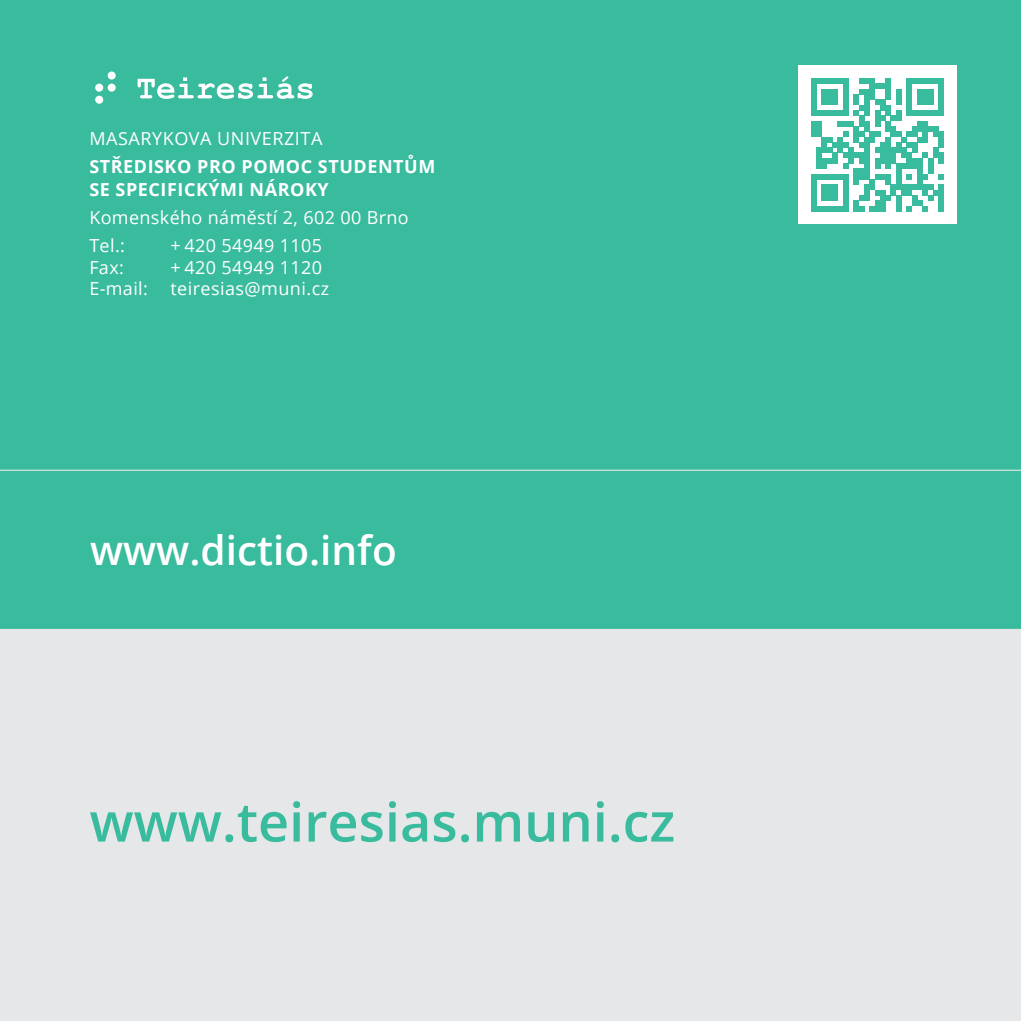
<style>
.page{position:relative;width:1021px;height:1021px;background:#fff}
.page>*{position:absolute;margin:0;border:0;box-sizing:border-box;transform-origin:0 0}
.velký_odkaz{font:600 54px "Open Sans";color:#39bb9d}
.bílý_odkaz{font:600 40.5px "Open Sans";color:#fff}
.kontakt__normální{font:18px "Open Sans";letter-spacing:.02em;color:#fff}
.kontakt__verzálky{font:700 18px/22.5px "Open Sans";letter-spacing:.03em;color:#fff}
.kontakt__verzálky-2{font:18px "Open Sans";letter-spacing:.03em;color:#fff}
</style>
<div class="page">
<div style="left:0;top:0;width:1020px;height:629px;background:#39bb9d"></div>
<div style="left:0;top:629px;width:1020px;height:391px;background:#e6e7e8"></div>
<svg style="left:0;top:469px;width:1020px;height:160px"></svg>
<div style="left:108px;top:71px;width:8px;height:9px;background:#fff;border-radius:50%"></div>
<div style="left:95px;top:84px;width:8px;height:8px;background:#fff;border-radius:50%"></div>
<div style="left:108px;top:84px;width:8px;height:8px;background:#fff;border-radius:50%"></div>
<div style="left:95px;top:96px;width:8px;height:8px;background:#fff;border-radius:50%"></div>
<svg style="left:138px;top:76px;width:174px;height:23px"></svg>
<div style="left:798px;top:65px;width:158px;height:159px;background:#fff"></div>
<svg style="left:811px;top:78px;width:133px;height:133px"></svg>
<p class="kontakt__verzálky-2" style="left:89px;top:126px;width:234px">MASARYKOVA UNIVERZITA</p>
<p class="kontakt__verzálky" style="left:89px;top:155px;width:347px">STŘEDISKO PRO POMOC STUDENTŮM<br>SE SPECIFICKÝMI NÁROKY</p>
<p class="kontakt__normální" style="left:89px;top:205px;width:321px">Komenského náměstí 2, 602 00 Brno</p>
<p class="kontakt__normální" style="left:89px;top:233px;width:37px">Tel.:</p>
<p class="kontakt__normální" style="left:170px;top:233px;width:153px">+ 420 54949 1105</p>
<p class="kontakt__normální" style="left:89px;top:255px;width:36px">Fax:</p>
<p class="kontakt__normální" style="left:170px;top:255px;width:153px">+ 420 54949 1120</p>
<p class="kontakt__normální" style="left:89px;top:276px;width:241px">E-mail: teiresias@muni.cz</p>
<p class="bílý_odkaz" style="left:90px;top:523px;width:308px">www.dictio.info</p>
<p class="velký_odkaz" style="left:89px;top:784px;width:587px">www.teiresias.muni.cz</p>
</div>
